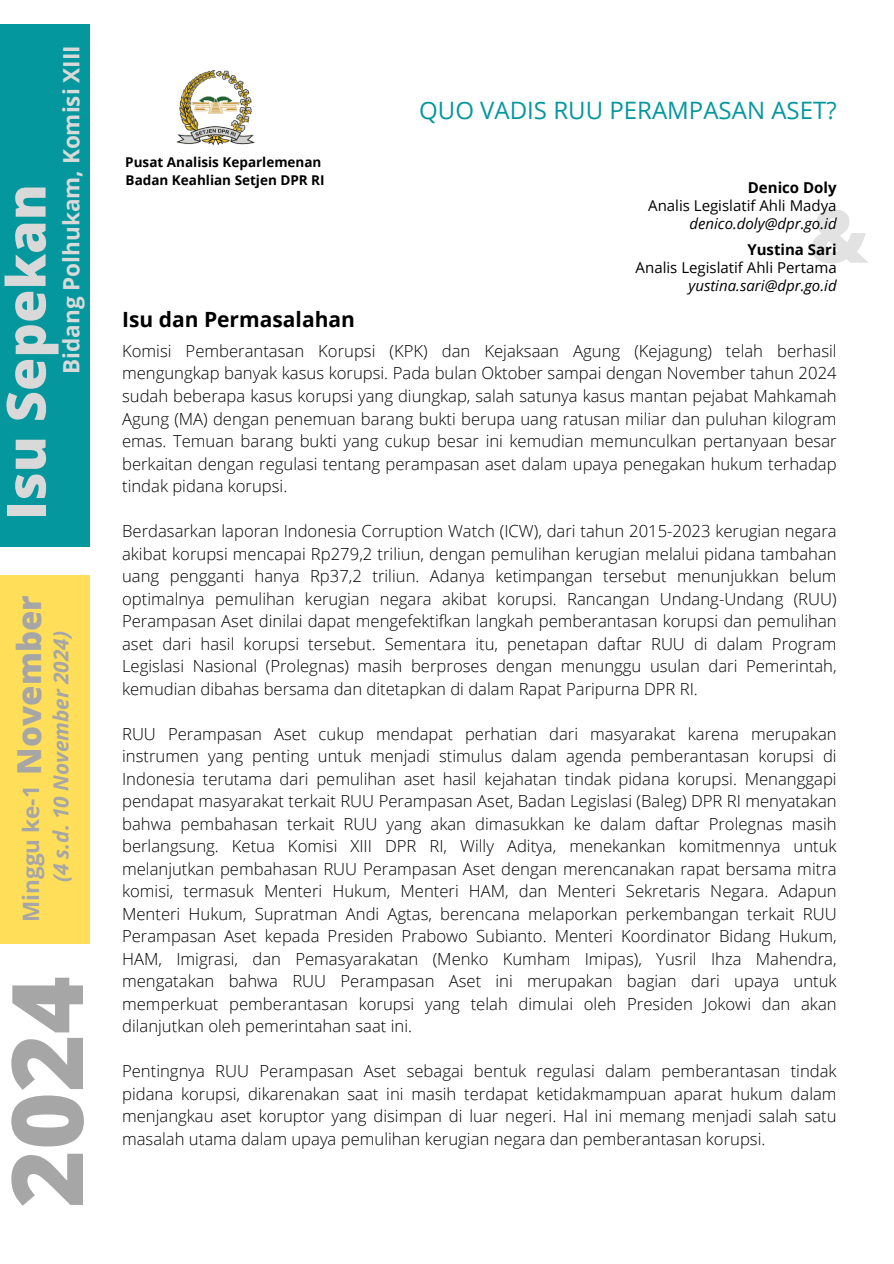
<style>
.page{position:relative;width:894px;height:1264px;background:#fff}
.page>*{position:absolute;margin:0;border:0;box-sizing:border-box;transform-origin:0 0}
.t1{font:800 98.85px "Open Sans";color:#a6a6a6}
.t2{font:800 73.95px "Open Sans";color:#d9d9d9}
.t3{font:800 54px "Open Sans";color:#d9d9d9}
.t4{font:800 33px "Open Sans";color:#a6a6a6}
.t5{font:24px "Open Sans";color:#04979d}
.t6{font:700 22.5px "Open Sans";color:#d9d9d9}
.t7{font:700 22.5px "Open Sans";color:#a6a6a6}
.t8{font:700 21px "Open Sans";color:#000}
.t9{font:italic 700 20.7px "Open Sans";color:#a6a6a6}
.t10{font:300 16.65px/22.5px "Open Sans";color:#000;text-align:justify}
.t11{font:15px "Open Sans";color:#000}
.t12{font:italic 15px "Open Sans";color:#000}
.t13{font:700 15px "Open Sans";color:#000}
.t14{font:700 13.5px "Open Sans";color:#000}
</style>
<div class="page">
<div style="left:0;top:25px;width:89px;height:522px;background:#04979d"></div>
<div style="left:0;top:575px;width:89px;height:368px;background:#ffde59"></div>
<img style="left:176px;top:70px;width:79px;height:75px">
<p class="t6" style="left:55px;top:374px;width:330px;rotate:-90deg">Bidang Polhukam, Komisi XIII</p>
<h4 class="t3" style="left:-12px;top:520px;width:337px;rotate:-90deg">Isu Sepekan</h4>
<p class="t4" style="left:6px;top:774px;width:181px;rotate:-90deg">November</p>
<p class="t7" style="left:15px;top:921px;width:138px;rotate:-90deg">Minggu ke-1</p>
<p class="t9" style="left:46px;top:882px;width:254px;rotate:-90deg">(4 s.d. 10 November 2024)</p>
<h1 class="t1" style="left:-23px;top:1207px;width:233px;rotate:-90deg">2024</h1>
<p class="t14" style="left:125px;top:152px;width:198px">Pusat Analisis Keparlemenan</p>
<p class="t14" style="left:126px;top:170px;width:200px">Badan Keahlian Setjen DPR RI</p>
<p class="t8" style="left:122px;top:304px;width:234px">Isu dan Permasalahan</p>
<p class="t5" style="left:419px;top:93px;width:419px">QUO VADIS RUU PERAMPASAN ASET?</p>
<p class="t13" style="left:747px;top:177px;width:90px">Denico Doly</p>
<p class="t11" style="left:648px;top:195px;width:190px">Analis Legislatif Ahli Madya</p>
<h6 class="t12" style="left:689px;top:213px;width:149px">denico.doly@dpr.go.id</h6>
<p class="t13" style="left:747px;top:239px;width:91px">Yustina Sari</p>
<p class="t11" style="left:635px;top:257px;width:202px">Analis Legislatif Ahli Pertama</p>
<p class="t12" style="left:688px;top:275px;width:150px">yustina.sari@dpr.go.id</p>
<h2 class="t2" style="left:808px;top:184px;width:61px">&amp;</h2>
<h5 class="t10" style="left:122px;top:339px;width:715px">Komisi Pemberantasan Korupsi (KPK) dan Kejaksaan Agung (Kejagung) telah berhasil mengungkap banyak kasus korupsi. Pada bulan Oktober sampai dengan November tahun 2024 sudah beberapa kasus korupsi yang diungkap, salah satunya kasus mantan pejabat Mahkamah Agung (MA) dengan penemuan barang bukti berupa uang ratusan miliar dan puluhan kilogram emas. Temuan barang bukti yang cukup besar ini kemudian memunculkan pertanyaan besar berkaitan dengan regulasi tentang perampasan aset dalam upaya penegakan hukum terhadap tindak pidana korupsi.</h5>
<h3 class="t10" style="left:122px;top:519px;width:715px">Berdasarkan laporan Indonesia Corruption Watch (ICW), dari tahun 2015-2023 kerugian negara akibat korupsi mencapai Rp279,2 triliun, dengan pemulihan kerugian melalui pidana tambahan uang pengganti hanya Rp37,2 triliun. Adanya ketimpangan tersebut menunjukkan belum optimalnya pemulihan kerugian negara akibat korupsi. Rancangan Undang-Undang (RUU)<br>Perampasan Aset dinilai dapat mengefektifkan langkah pemberantasan korupsi dan pemulihan aset dari hasil korupsi tersebut. Sementara itu, penetapan daftar RUU di dalam Program Legislasi Nasional (Prolegnas) masih berproses dengan menunggu usulan dari Pemerintah, kemudian dibahas bersama dan ditetapkan di dalam Rapat Paripurna DPR RI.</h3>
<h5 class="t10" style="left:122px;top:722px;width:715px">RUU Perampasan Aset cukup mendapat perhatian dari masyarakat karena merupakan instrumen yang penting untuk menjadi stimulus dalam agenda pemberantasan korupsi di Indonesia terutama dari pemulihan aset hasil kejahatan tindak pidana korupsi. Menanggapi pendapat masyarakat terkait RUU Perampasan Aset, Badan Legislasi (Baleg) DPR RI menyatakan bahwa pembahasan terkait RUU yang akan dimasukkan ke dalam daftar Prolegnas masih berlangsung. Ketua Komisi XIII DPR RI, Willy Aditya, menekankan komitmennya untuk melanjutkan pembahasan RUU Perampasan Aset dengan merencanakan rapat bersama mitra komisi, termasuk Menteri Hukum, Menteri HAM, dan Menteri Sekretaris Negara. Adapun Menteri Hukum, Supratman Andi Agtas, berencana melaporkan perkembangan terkait RUU Perampasan Aset kepada Presiden Prabowo Subianto. Menteri Koordinator Bidang Hukum, HAM, Imigrasi, dan Pemasyarakatan (Menko Kumham Imipas), Yusril Ihza Mahendra, mengatakan bahwa RUU Perampasan Aset ini merupakan bagian dari upaya untuk memperkuat pemberantasan korupsi yang telah dimulai oleh Presiden Jokowi dan akan dilanjutkan oleh pemerintahan saat ini.</h5>
<h6 class="t10" style="left:122px;top:1059px;width:715px">Pentingnya RUU Perampasan Aset sebagai bentuk regulasi dalam pemberantasan tindak pidana korupsi, dikarenakan saat ini masih terdapat ketidakmampuan aparat hukum dalam menjangkau aset koruptor yang disimpan di luar negeri. Hal ini memang menjadi salah satu masalah utama dalam upaya pemulihan kerugian negara dan pemberantasan korupsi.</h6>
</div>
